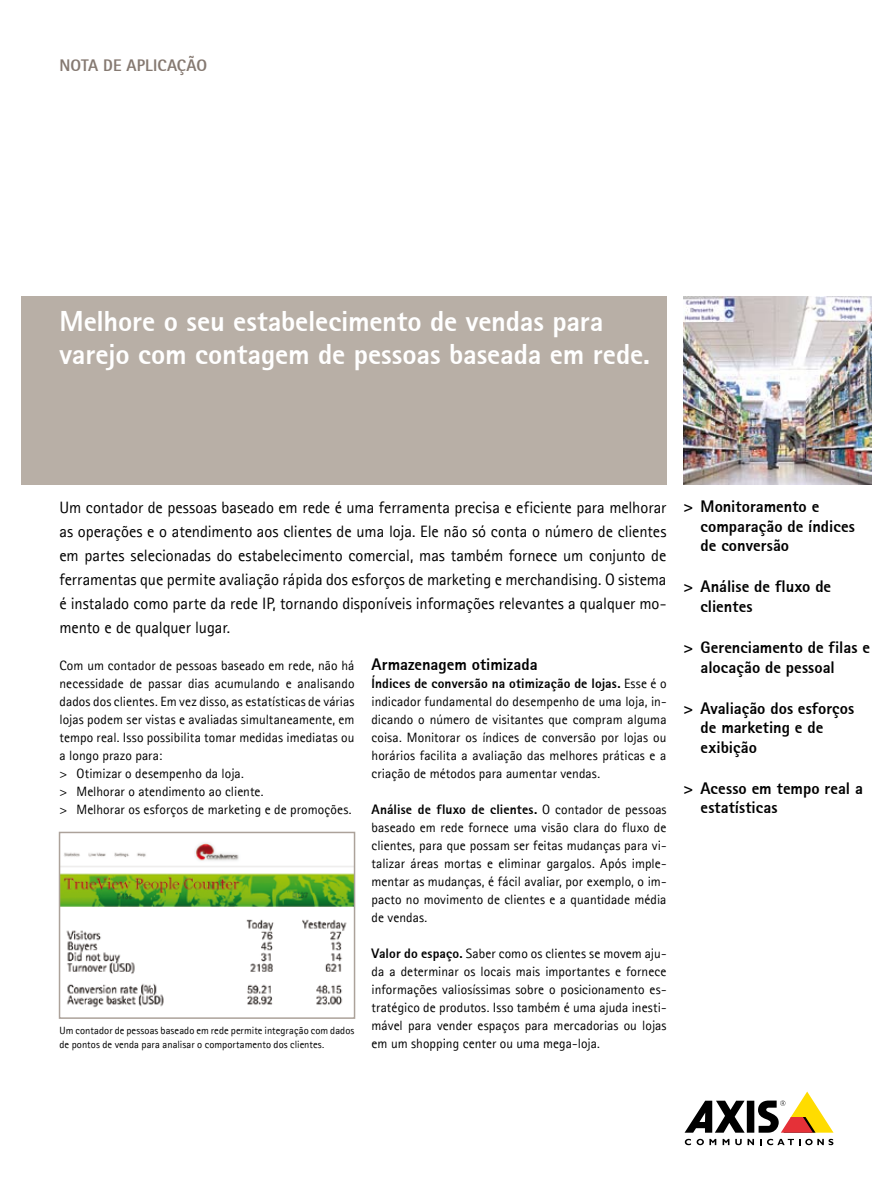
<style>
.page{position:relative;width:893px;height:1191px;background:#fff}
.page>*{position:absolute;margin:0;border:0;box-sizing:border-box;transform-origin:0 0}
.t1{font:800 28.5px/33px "Agfa Rotis Sans Serif";letter-spacing:-.005em;color:#fff}
.t2{font:16.5px/24px "Agfa Rotis Sans Serif";letter-spacing:-.005em;color:#000;text-align:justify}
.t3{font:800 16.5px/19.5px "Agfa Rotis Sans Serif";color:#000}
.t4{font:800 16.5px "Agfa Rotis Sans Serif";letter-spacing:.005em;color:#857971}
.t5{font:13.5px/18px "Agfa Rotis Sans Serif";letter-spacing:.005em;color:#000;text-align:justify}
.t6{font:10.5px/13.5px "Agfa Rotis Sans Serif";letter-spacing:.005em;color:#000}
.s1{font-weight:800}
</style>
<div class="page">
<div style="left:747px;top:1100px;width:7px;height:32px;background:#000"></div>
<svg style="left:685px;top:1100px;width:60px;height:32px"></svg>
<svg style="left:758px;top:1091px;width:75px;height:41px"></svg>
<svg style="left:685px;top:1138px;width:6px;height:7px"></svg>
<svg style="left:697px;top:1138px;width:19px;height:7px"></svg>
<svg style="left:723px;top:1138px;width:6px;height:7px"></svg>
<svg style="left:735px;top:1138px;width:19px;height:7px"></svg>
<svg style="left:760px;top:1138px;width:73px;height:7px"></svg>
<div style="left:21px;top:296px;width:645px;height:188px;background:#b8afa6"></div>
<img style="left:684px;top:296px;width:188px;height:188px">
<img style="left:62px;top:843px;width:290px;height:165px">
<div style="left:59px;top:831px;width:296px;height:187px;border:2px solid #aca29a"></div>
<p class="t4" style="left:60px;top:55px;width:149px">NOTA DE APLICAÇÃO</p>
<h1 class="t1" style="left:60px;top:304px;width:592px">Melhore o seu estabelecimento de vendas para varejo com contagem de pessoas baseada em rede.</h1>
<p class="t2" style="left:60px;top:495px;width:609px">Um contador de pessoas baseado em rede é uma ferramenta precisa e eficiente para melhorar as operações e o atendimento aos clientes de uma loja. Ele não só conta o número de clientes em partes selecionadas do estabelecimento comercial, mas também fornece um conjunto de ferramentas que permite avaliação rápida dos esforços de marketing e merchandising. O sistema é instalado como parte da rede IP, tornando disponíveis informações relevantes a qualquer mo&shy;mento e de qualquer lugar.</p>
<p class="t5" style="left:60px;top:655px;width:296px;text-align:left">Com um contador de pessoas baseado em rede, não há necessidade de passar dias acumulando e analisando dados dos clientes. Em vez disso, as estatísticas de várias lojas podem ser vistas e avaliadas simultaneamente, em tempo real. Isso possibilita tomar medidas imediatas ou a longo prazo para:<br>&gt; Otimizar o desempenho da loja.<br>&gt; Melhorar o atendimento ao cliente.<br>&gt; Melhorar os esforços de marketing e de promoções.</p>
<p class="t3" style="left:372px;top:654px;width:168px">Armazenagem otimizada</p>
<p class="t5" style="left:372px;top:673px;width:297px"><span class="s1">Índices de conversão na otimização de lojas.</span> Esse é o indicador fundamental do desempenho de uma loja, in&shy;dicando o número de visitantes que compram alguma coisa. Monitorar os índices de conversão por lojas ou horários facilita a avaliação das melhores práticas e a criação de métodos para aumentar vendas.</p>
<p class="t5" style="left:372px;top:799px;width:297px"><span class="s1">Análise de fluxo de clientes.</span> O contador de pessoas baseado em rede fornece uma visão clara do fluxo de clientes, para que possam ser feitas mudanças para vi&shy;talizar áreas mortas e eliminar gargalos. Após imple&shy;mentar as mudanças, é fácil avaliar, por exemplo, o im&shy;pacto no movimento de clientes e a quantidade média de vendas.</p>
<p class="t5" style="left:372px;top:943px;width:296px"><span class="s1">Valor do espaço.</span> Saber como os clientes se movem aju&shy;da a determinar os locais mais importantes e fornece informações valiosíssimas sobre o posicionamento es&shy;tratégico de produtos. Isso também é uma ajuda inesti&shy;mável para vender espaços para mercadorias ou lojas em um shopping center ou uma mega-loja.</p>
<p class="t6" style="left:60px;top:1023px;width:296px">Um contador de pessoas baseado em rede permite integração com dados de pontos de venda para analisar o comportamento dos clientes.</p>
<p class="t3" style="left:701px;top:497px;width:156px;text-indent:-17px">&gt; Monitoramento e comparação de índices de conversão</p>
<p class="t3" style="left:701px;top:577px;width:132px;text-indent:-17px">&gt; Análise de fluxo de clientes</p>
<p class="t3" style="left:701px;top:637px;width:171px;text-indent:-17px">&gt; Gerenciamento de filas e alocação de pessoal</p>
<p class="t3" style="left:701px;top:698px;width:155px;text-indent:-17px">&gt; Avaliação dos esforços de marketing e de exibição</p>
<p class="t3" style="left:701px;top:778px;width:164px;text-indent:-17px">&gt; Acesso em tempo real a estatísticas</p>
</div>
